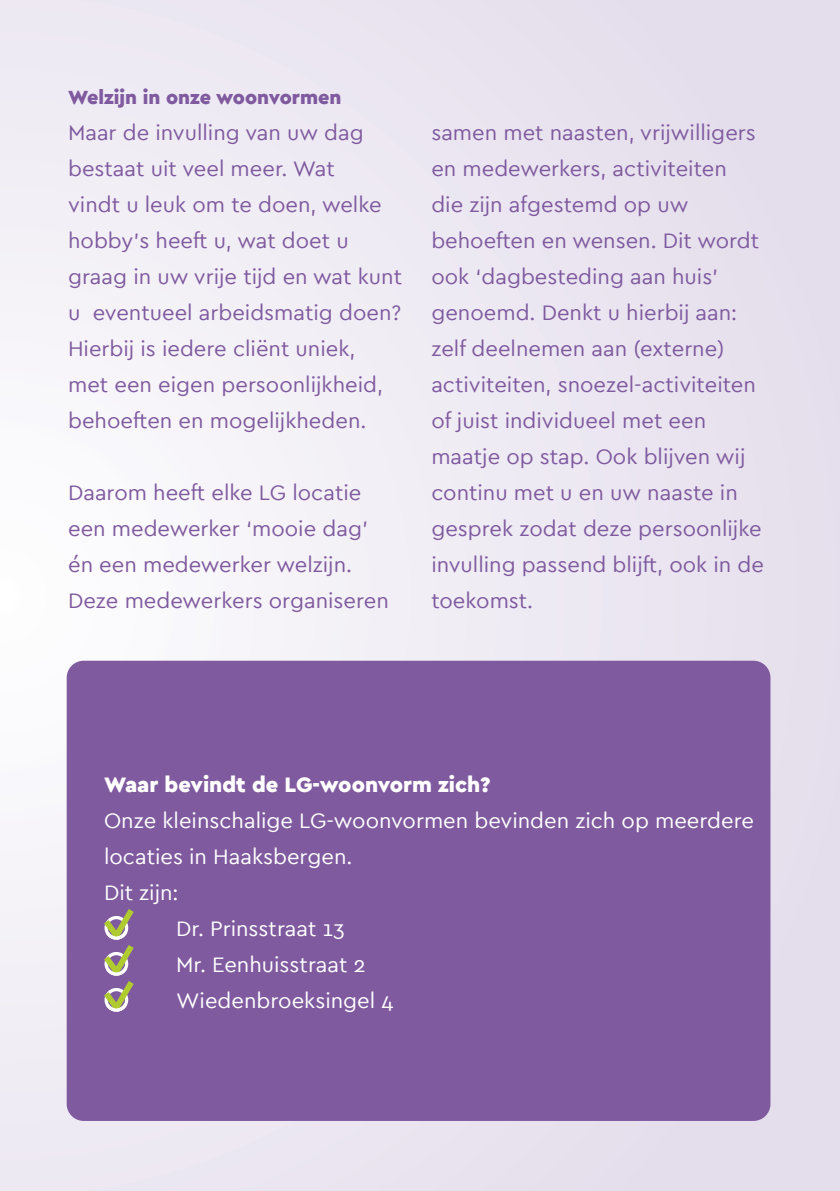
<style>
.page{position:relative;width:840px;height:1191px;background:#fff}
.page>*{position:absolute;margin:0;border:0;box-sizing:border-box;transform-origin:0 0}
.Platte_tekst{font:22px/36px "Cera";color:#7f5a9f}
.Platte_tekst-2{font:22px/36px "Cera";color:#fff}
.Platte_tekst-3{font:900 22px "Cera";color:#fff}
.Tussenkop{font:900 20px "Cera";color:#7f5a9f}
</style>
<div class="page">
<div style="left:0;top:0;width:839px;height:1191px;background:linear-gradient(to right,#f7f5f9,#e4deec)"></div>
<div style="left:67px;top:660px;width:703px;height:461px;background:#7f5a9f;border-radius:17px"></div>
<svg style="left:104px;top:909px;width:30px;height:103px"></svg>
<p class="Tussenkop" style="left:68px;top:84px;width:275px">Welzijn in onze woonvormen</p>
<p class="Platte_tekst" style="left:68px;top:114px;width:335px">Maar de invulling van uw dag bestaat uit veel meer. Wat<br>vindt u leuk om te doen, welke hobby’s heeft u, wat doet u graag in uw vrije tijd en wat kunt u eventueel arbeidsmatig doen?<br>Hierbij is iedere cliënt uniek,<br>met een eigen persoonlijkheid, behoeften en mogelijkheden.</p>
<p class="Platte_tekst" style="left:68px;top:474px;width:322px">Daarom heeft elke LG locatie een medewerker ‘mooie dag’ én een medewerker welzijn.<br>Deze medewerkers organiseren</p>
<p class="Platte_tekst" style="left:431px;top:114px;width:334px">samen met naasten, vrijwilligers en medewerkers, activiteiten die zijn afgestemd op uw behoeften en wensen. Dit wordt ook ‘dagbesteding aan huis’ genoemd. Denkt u hierbij aan: zelf deelnemen aan (externe) activiteiten, snoezel-activiteiten of juist individueel met een maatje op stap. Ook blijven wij continu met u en uw naaste in gesprek zodat deze persoonlijke invulling passend blijft, ook in de toekomst.</p>
<p class="Platte_tekst-3" style="left:104px;top:769px;width:387px">Waar bevindt de LG-woonvorm zich?</p>
<p class="Platte_tekst-2" style="left:104px;top:801px;width:651px">Onze kleinschalige LG-woonvormen bevinden zich op meerdere locaties in Haaksbergen.</p>
<p class="Platte_tekst-2" style="left:104px;top:873px;width:76px">Dit zijn:</p>
<p class="Platte_tekst-2" style="left:176px;top:909px;width:170px">Dr. Prinsstraat 13</p>
<p class="Platte_tekst-2" style="left:176px;top:945px;width:191px">Mr. Eenhuisstraat 2</p>
<p class="Platte_tekst-2" style="left:176px;top:981px;width:219px">Wiedenbroeksingel 4</p>
</div>
